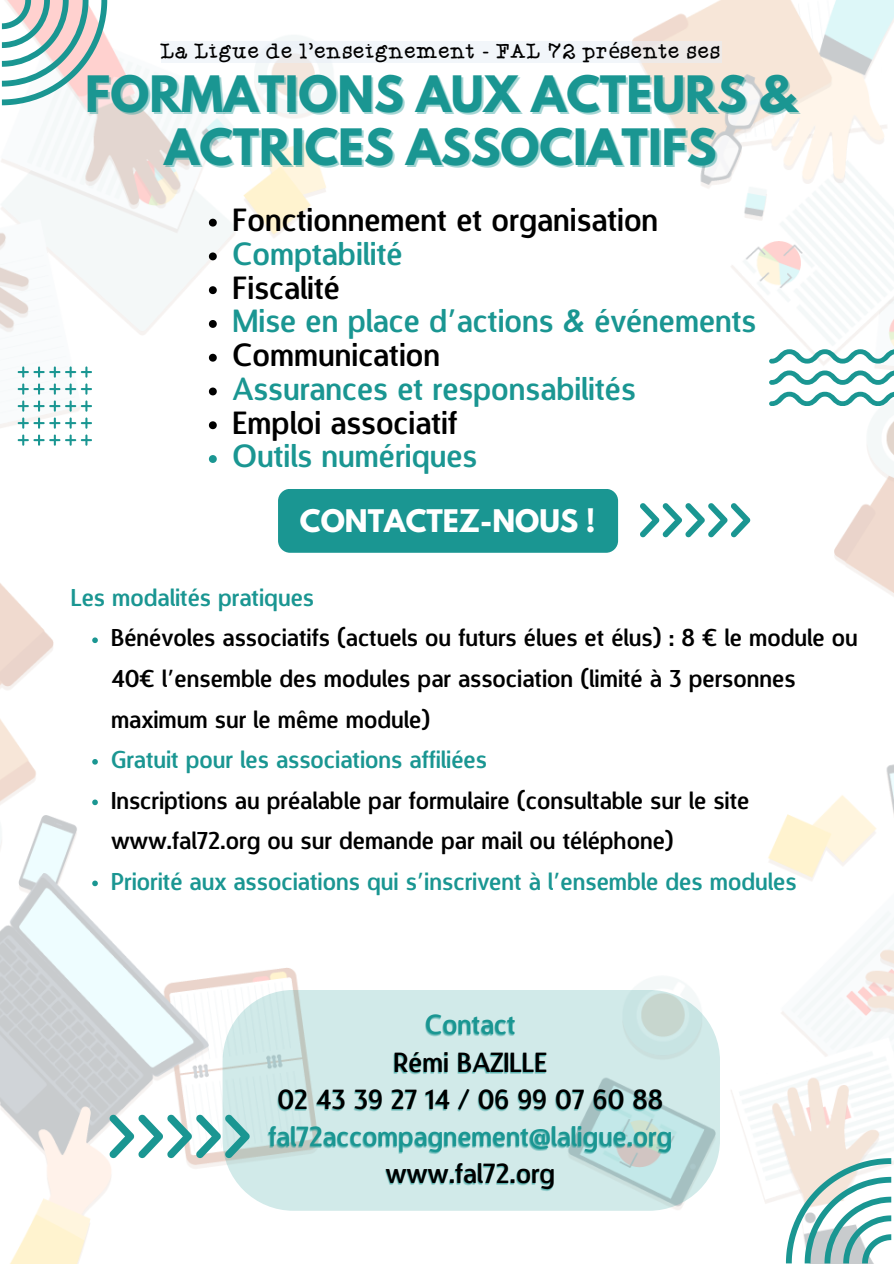
<style>
.page{position:relative;width:894px;height:1264px;background:#fff}
.page>*{position:absolute;margin:0;border:0;box-sizing:border-box;transform-origin:0 0}
.t1{font:700 44.4px "League Spartan";color:#1a9692}
.t2{font:31.2px "Designosaur";color:#1a9692}
.t3{font:31.2px "Designosaur";color:#000}
.t4{font:700 27.6px "League Spartan";color:#fff}
.t5{font:26.85px "Designosaur";color:#000}
.t6{font:26.85px "Designosaur";color:#1a9692}
.t7{font:23.7px/40.5px "Designosaur";color:#000}
.t8{font:23.7px "Designosaur";color:#1a9692}
.t9{font:21px "Aka Acid GR Serif";color:#000}
.s1{font-family:"Noto Sans"}
.s2{font-family:"Noto Sans Gurmukhi"}
</style>
<div class="page">
<img style="left:0;top:0;width:893px;height:1263px">
<svg style="left:768px;top:392px;width:125px;height:13px"></svg>
<svg style="left:768px;top:370px;width:125px;height:15px"></svg>
<svg style="left:768px;top:349px;width:125px;height:14px"></svg>
<div style="left:278px;top:489px;width:340px;height:64px;background:#1a9692;border-radius:12px"></div>
<svg style="left:639px;top:503px;width:111px;height:34px"></svg>
<svg style="left:18px;top:366px;width:74px;height:79px"></svg>
<svg style="left:2px;top:0;width:105px;height:105px"></svg>
<svg style="left:785px;top:1158px;width:106px;height:105px"></svg>
<svg style="left:109px;top:1114px;width:113px;height:44px"></svg>
<svg style="left:222px;top:989px;width:497px;height:221px;background:#cfe7e6"></svg>
<svg style="left:209px;top:219px;width:8px;height:7px"></svg>
<svg style="left:209px;top:252px;width:8px;height:8px"></svg>
<svg style="left:209px;top:286px;width:8px;height:8px"></svg>
<svg style="left:209px;top:320px;width:8px;height:8px"></svg>
<svg style="left:209px;top:354px;width:8px;height:7px"></svg>
<svg style="left:209px;top:387px;width:8px;height:8px"></svg>
<svg style="left:209px;top:421px;width:8px;height:8px"></svg>
<svg style="left:209px;top:455px;width:8px;height:8px"></svg>
<svg style="left:92px;top:637px;width:6px;height:6px"></svg>
<svg style="left:92px;top:759px;width:6px;height:5px"></svg>
<svg style="left:92px;top:799px;width:6px;height:6px"></svg>
<svg style="left:92px;top:880px;width:6px;height:6px"></svg>
<div style="left:161px;top:41px;width:560px;height:22px;background:#e7eef7;opacity:.53"></div>
<h4 class="t9" style="left:161px;top:41px;width:561px">La Ligue de l’enseignement - FAL 72 pr<span class="s1">é</span>sente ses</h4>
<p class="t1" style="left:85px;top:72px;width:712px">FORMATIONS AUX ACTEURS &amp;</p>
<p class="t1" style="left:164px;top:125px;width:553px">ACTRICES ASSOCIATIFS</p>
<p class="t3" style="left:232px;top:208px;width:427px">Fonctionnement et organisation</p>
<p class="t2" style="left:232px;top:241px;width:171px">Comptabilité</p>
<p class="t3" style="left:232px;top:275px;width:109px">Fiscalité</p>
<p class="t2" style="left:232px;top:309px;width:525px">Mise en place d<span class="s2">’</span>actions &amp; événements</p>
<p class="t3" style="left:232px;top:343px;width:209px">Communication</p>
<p class="t2" style="left:232px;top:376px;width:404px">Assurances et responsabilités</p>
<p class="t3" style="left:232px;top:410px;width:226px">Emploi associatif</p>
<h3 class="t2" style="left:232px;top:444px;width:246px">Outils numériques</h3>
<p class="t4" style="left:300px;top:507px;width:297px">CONTACTEZ-NOUS !</p>
<h5 class="t8" style="left:71px;top:588px;width:245px">Les modalités pratiques</h5>
<p class="t7" style="left:111px;top:620px;width:748px">Bénévoles associatifs (actuels ou futurs élues et élus) : 8 € le module ou<br>40€ l<span class="s2">’</span>ensemble des modules par association (limité à 3 personnes maximum sur le même module)</p>
<p class="t8" style="left:111px;top:750px;width:377px">Gratuit pour les associations affiliées</p>
<p class="t7" style="left:111px;top:782px;width:639px">Inscriptions au préalable par formulaire (consultable sur le site www.fal72.org ou sur demande par mail ou téléphone)</p>
<p class="t8" style="left:111px;top:871px;width:686px">Priorité aux associations qui s<span class="s2">’</span>inscrivent à l<span class="s2">’</span>ensemble des modules</p>
<p class="t6" style="left:425px;top:1014px;width:92px">Contact</p>
<h1 class="t5" style="left:393px;top:1051px;width:155px">Rémi BAZILLE</h1>
<p class="t5" style="left:277px;top:1088px;width:387px">02 43 39 27 14 / 06 99 07 60 88</p>
<p class="t6" style="left:268px;top:1125px;width:405px">fal72accompagnement@laligue.org</p>
<p class="t5" style="left:385px;top:1162px;width:171px">www.fal72.org</p>
</div>
